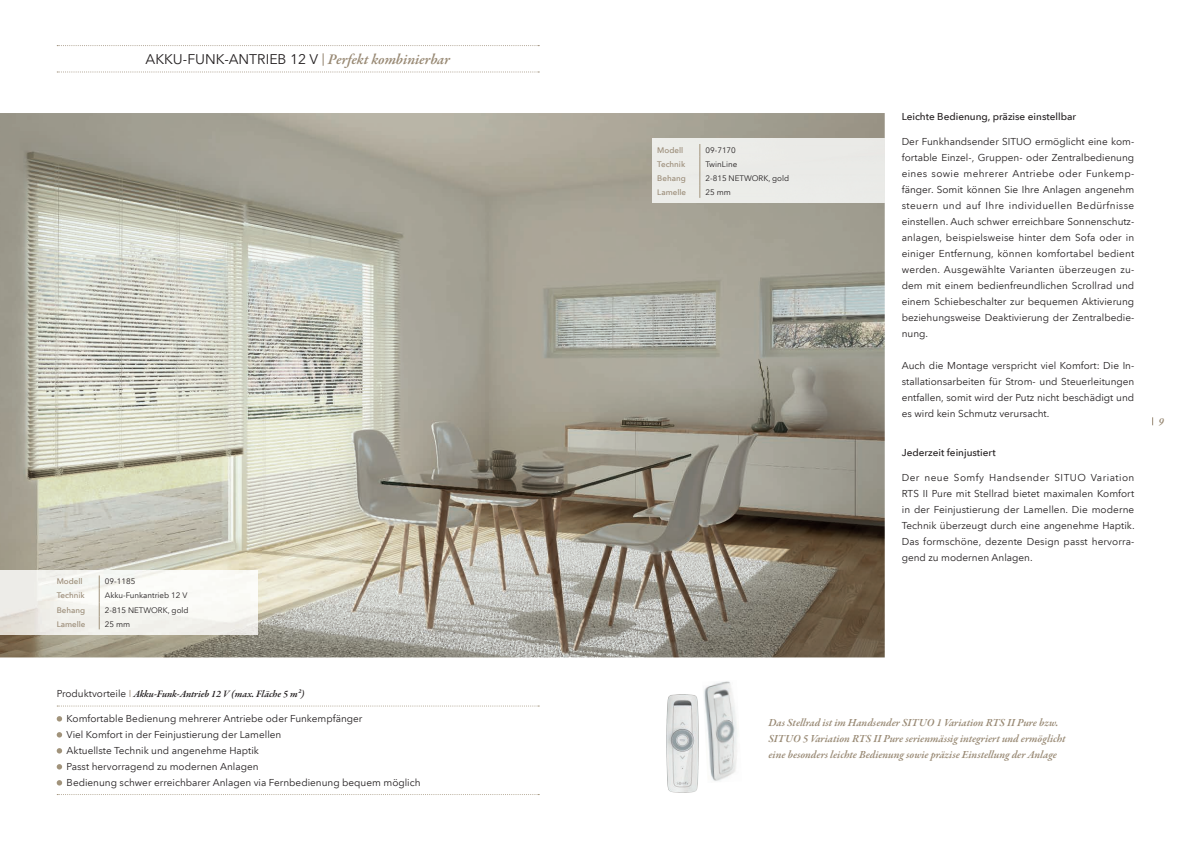
<style>
.page{position:relative;width:1191px;height:842px;background:#fff}
.page>*{position:absolute;margin:0;border:0;box-sizing:border-box;transform-origin:0 0}
.t1{font:14px "Avenir Next LT Com";color:#231f20}
.t2{font:italic 600 11px/16px "Garamond Premr Pro";color:#998a75}
.t3{font:10px/16px "Avenir Next LT Com";color:#231f20;text-align:justify}
.t4{font:500 10px "Avenir Next LT Com";color:#231f20}
.t5{font:italic 600 10px "Garamond Premr Pro";letter-spacing:-.01em;color:#231f20}
.t6{font:8px "Avenir Next LT Com";color:#231f20}
.t7{font:500 8px "Avenir Next LT Com";color:#998a75}
.s1{font-family:"Garamond Premr Pro";font-weight:600;font-style:italic;color:#998a75}
.s2{font-family:"Garamond Premr Pro";font-weight:600;font-style:italic;font-size:15px;color:#998a75}
.s3{font-family:"Avenir Next LT Com";font-weight:400;font-style:normal}
.s4{font-family:"Avenir Next LT Com";font-weight:400;font-style:normal;color:#998a75}
</style>
<div class="page">
<img style="left:0;top:113px;width:884px;height:544px">
<svg style="left:57px;top:45px;width:482px;height:1px"></svg>
<svg style="left:57px;top:71px;width:482px;height:1px"></svg>
<img style="left:0;top:570px;width:257px;height:64px">
<svg style="left:99px;top:575px;width:1px;height:54px"></svg>
<img style="left:666px;top:694px;width:33px;height:99px">
<img style="left:704px;top:681px;width:33px;height:100px">
<div style="left:652px;top:139px;width:232px;height:64px;background:#ebebe8"></div>
<svg style="left:699px;top:144px;width:1px;height:54px"></svg>
<svg style="left:57px;top:794px;width:482px;height:1px"></svg>
<svg style="left:57px;top:716px;width:5px;height:5px"></svg>
<svg style="left:57px;top:732px;width:5px;height:5px"></svg>
<svg style="left:57px;top:748px;width:5px;height:5px"></svg>
<svg style="left:57px;top:764px;width:5px;height:5px"></svg>
<svg style="left:57px;top:780px;width:5px;height:5px"></svg>
<svg style="left:57px;top:705px;width:482px;height:1px"></svg>
<h1 class="t1" style="left:145px;top:50px;width:306px">AKKU-FUNK-ANTRIEB 12 V <span class="s1">|</span> <span class="s2">Perfekt kombinierbar</span></h1>
<p class="t7" style="left:57px;top:577px;width:27px">Modell</p>
<p class="t6" style="left:105px;top:577px;width:32px">09-1185</p>
<p class="t7" style="left:57px;top:591px;width:29px">Technik</p>
<p class="t6" style="left:105px;top:591px;width:84px">Akku-Funkantrieb 12 V</p>
<p class="t7" style="left:57px;top:605px;width:30px">Behang</p>
<p class="t6" style="left:105px;top:605px;width:85px">2-815 NETWORK, gold</p>
<p class="t7" style="left:57px;top:619px;width:30px">Lamelle</p>
<p class="t6" style="left:105px;top:619px;width:27px">25 mm</p>
<p class="t5" style="left:57px;top:688px;width:249px"><span class="s3">Produktvorteile</span> <span class="s4">I</span> Akku-Funk-Antrieb 12 V (max. Fläche 5 m2)</p>
<p class="t3" style="left:67px;top:710px;width:355px;text-align:left">Komfortable Bedienung mehrerer Antriebe oder Funkempfänger<br>Viel Komfort in der Feinjustierung der Lamellen<br>Aktuellste Technik und angenehme Haptik<br>Passt hervorragend zu modernen Anlagen<br>Bedienung schwer erreichbarer Anlagen via Fernbedienung bequem möglich</p>
<p class="t7" style="left:657px;top:145px;width:27px">Modell</p>
<p class="t6" style="left:705px;top:145px;width:32px">09-7170</p>
<p class="t7" style="left:657px;top:159px;width:29px">Technik</p>
<p class="t6" style="left:705px;top:159px;width:33px">TwinLine</p>
<p class="t7" style="left:657px;top:173px;width:30px">Behang</p>
<p class="t6" style="left:705px;top:173px;width:85px">2-815 NETWORK, gold</p>
<p class="t7" style="left:657px;top:188px;width:30px">Lamelle</p>
<p class="t6" style="left:705px;top:188px;width:27px">25 mm</p>
<p class="t4" style="left:901px;top:111px;width:176px">Leichte Bedienung, präzise einstellbar</p>
<p class="t3" style="left:901px;top:134px;width:234px">Der Funkhandsender SITUO ermöglicht eine kom&shy;fortable Einzel-, Gruppen- oder Zentralbedienung eines sowie mehrerer Antriebe oder Funkemp&shy;fänger. Somit können Sie Ihre Anlagen angenehm steuern und auf Ihre individuellen Bedürfnisse einstellen. Auch schwer erreichbare Sonnenschutz&shy;anlagen, beispielsweise hinter dem Sofa oder in einiger Entfernung, können komfortabel bedient werden. Ausgewählte Varianten überzeugen zu&shy;dem mit einem bedienfreundlichen Scrollrad und einem Schiebeschalter zur bequemen Aktivierung beziehungsweise Deaktivierung der Zentralbedie&shy;nung.</p>
<p class="t3" style="left:901px;top:358px;width:234px">Auch die Montage verspricht viel Komfort: Die In&shy;stallationsarbeiten für Strom- und Steuerleitungen entfallen, somit wird der Putz nicht beschädigt und es wird kein Schmutz verursacht.</p>
<p class="t4" style="left:901px;top:447px;width:95px">Jederzeit feinjustiert</p>
<p class="t3" style="left:901px;top:470px;width:234px">Der neue Somfy Handsender SITUO Variation RTS II Pure mit Stellrad bietet maximalen Komfort in der Feinjustierung der Lamellen. Die moderne Technik überzeugt durch eine angenehme Haptik.<br>Das formschöne, dezente Design passt hervorra&shy;gend zu modernen Anlagen.</p>
<p class="t2" style="left:1158px;top:414px;width:7px">9</p>
<p class="t2" style="left:768px;top:715px;width:299px">Das Stellrad ist im Handsender SITUO 1 Variation RTS II Pure bzw.<br>SITUO 5 Variation RTS II Pure serienmässig integriert und ermöglicht eine besonders leichte Bedienung sowie präzise Einstellung der Anlage</p>
</div>
